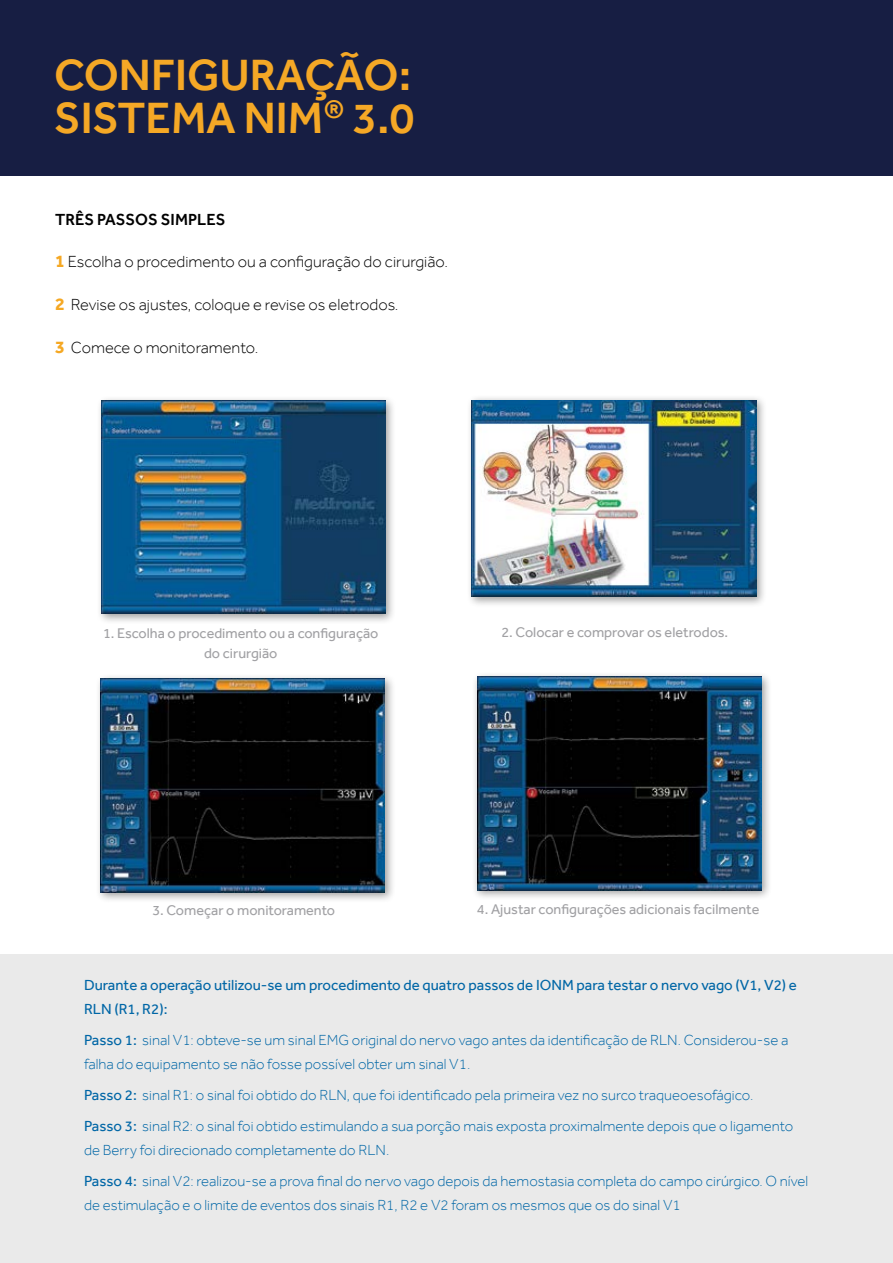
<style>
.page{position:relative;width:893px;height:1263px;background:#fff}
.page>*{position:absolute;margin:0;border:0;box-sizing:border-box;transform-origin:0 0}
.t1{font:500 45px/43.5px "Effra";color:#f5a826}
.t2{font:300 16.5px "Effra";color:#000}
.t3{font:500 16.5px "Effra";color:#000}
.t4{font:300 15px/31px "Effra";color:#0066a6}
.t5{font:15px/24px "Effra";color:#0066a6}
.t6{font:14.4px "Effra";color:#a1a1a4}
.s1{font-weight:700;font-size:18px;color:#f5a823}
.s2{font-weight:400}
</style>
<div class="page">
<div style="left:0;top:954px;width:893px;height:309px;background:#eaeaea"></div>
<div style="left:466px;top:394px;width:301px;height:214px;background:#000;opacity:.38"></div>
<img style="left:472px;top:400px;width:284px;height:197px">
<div style="left:96px;top:395px;width:301px;height:229px;background:#000;opacity:.38"></div>
<img style="left:101px;top:400px;width:285px;height:214px">
<div style="left:95px;top:673px;width:300px;height:230px;background:#000;opacity:.38"></div>
<img style="left:100px;top:679px;width:285px;height:213px">
<div style="left:472px;top:671px;width:300px;height:230px;background:#000;opacity:.38"></div>
<img style="left:477px;top:677px;width:284px;height:213px">
<div style="left:0;top:0;width:893px;height:176px;background:#171e43"></div>
<h1 class="t1" style="left:54px;top:53px;width:362px">CONFIGURAÇÃO:<br>SISTEMA NIM<sup>®</sup> 3.0</h1>
<p class="t3" style="left:55px;top:209px;width:172px">TRÊS PASSOS SIMPLES</p>
<p class="t2" style="left:55px;top:252px;width:394px"><span class="s1">1</span> Escolha o procedimento ou a configuração do cirurgião.</p>
<p class="t2" style="left:55px;top:295px;width:345px"><span class="s1">2</span> Revise os ajustes, coloque e revise os eletrodos.</p>
<p class="t2" style="left:55px;top:337px;width:205px"><span class="s1">3</span> Comece o monitoramento.</p>
<p class="t6" style="left:103px;top:625px;width:277px">1. Escolha o procedimento ou a configuração</p>
<p class="t6" style="left:501px;top:624px;width:228px">2. Colocar e comprovar os eletrodos.</p>
<p class="t6" style="left:204px;top:645px;width:75px">do cirurgião</p>
<p class="t6" style="left:152px;top:902px;width:184px">3. Começar o monitoramento</p>
<p class="t6" style="left:477px;top:900px;width:284px">4. Ajustar configurações adicionais facilmente</p>
<p class="t5" style="left:84px;top:973px;width:714px">Durante a operação utilizou-se um procedimento de quatro passos de IONM para testar o nervo vago (V1, V2) e<br>RLN (R1, R2):</p>
<p class="t4" style="left:84px;top:1028px;width:706px;line-height:24px"><span class="s2">Passo 1:</span> sinal V1: obteve-se um sinal EMG original do nervo vago antes da identificação de RLN. Considerou-se a falha do equipamento se não fosse possível obter um sinal V1.</p>
<p class="t4" style="left:84px;top:1079px;width:711px"><span class="s2">Passo 2:</span> sinal R1: o sinal foi obtido do RLN, que foi identificado pela primeira vez no surco traqueoesofágico.<br><span class="s2">Passo 3:</span> sinal R2: o sinal foi obtido estimulando a sua porção mais exposta proximalmente depois que o ligamento</p>
<p class="t4" style="left:84px;top:1134px;width:726px">de Berry foi direcionado completamente do RLN.<br><span class="s2">Passo 4:</span> sinal V2: realizou-se a prova final do nervo vago depois da hemostasia completa do campo cirúrgico. O nível</p>
<p class="t4" style="left:84px;top:1189px;width:598px">de estimulação e o limite de eventos dos sinais R1, R2 e V2 foram os mesmos que os do sinal V1</p>
</div>
